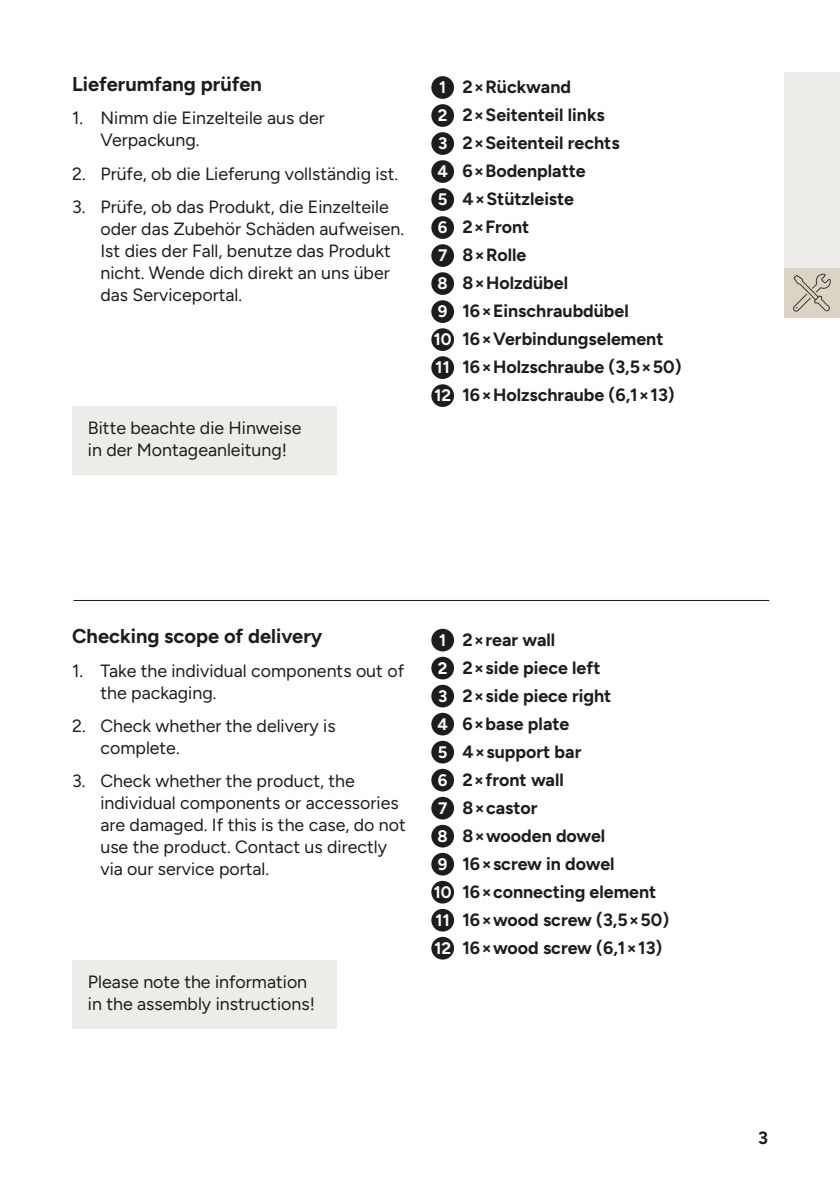
<style>
.page{position:relative;width:840px;height:1191px;background:#fff}
.page>*{position:absolute;margin:0;border:0;box-sizing:border-box;transform-origin:0 0}
.Überschrift_3{font:700 20px "Figtree";color:#1d1d1b}
.Absatz{font:17.8px/22px "Figtree";color:#1d1d1b}
.Absatz_Bold{font:700 17.8px "Figtree";color:#1d1d1b}
.Absatz-2{font:700 16.6px "Figtree";color:#fff}
</style>
<div class="page">
<div style="left:783px;top:72px;width:56px;height:245px;background:#eeece9"></div>
<div style="left:783px;top:268px;width:56px;height:49px;background:#dad4c4"></div>
<svg style="left:793px;top:273px;width:37px;height:39px"></svg>
<div style="left:72px;top:406px;width:264px;height:68px;background:#eeece9"></div>
<div style="left:72px;top:960px;width:264px;height:69px;background:#eeece9"></div>
<div style="left:431px;top:76px;width:23px;height:23px;background:#1d1d1b;border-radius:50%"></div>
<div style="left:431px;top:104px;width:23px;height:23px;background:#1d1d1b;border-radius:50%"></div>
<div style="left:431px;top:132px;width:23px;height:23px;background:#1d1d1b;border-radius:50%"></div>
<div style="left:431px;top:160px;width:23px;height:23px;background:#1d1d1b;border-radius:50%"></div>
<div style="left:431px;top:188px;width:23px;height:23px;background:#1d1d1b;border-radius:50%"></div>
<div style="left:431px;top:216px;width:23px;height:23px;background:#1d1d1b;border-radius:50%"></div>
<div style="left:431px;top:244px;width:23px;height:23px;background:#1d1d1b;border-radius:50%"></div>
<div style="left:431px;top:272px;width:23px;height:23px;background:#1d1d1b;border-radius:50%"></div>
<div style="left:431px;top:300px;width:23px;height:23px;background:#1d1d1b;border-radius:50%"></div>
<div style="left:431px;top:328px;width:23px;height:23px;background:#1d1d1b;border-radius:50%"></div>
<div style="left:431px;top:356px;width:23px;height:23px;background:#1d1d1b;border-radius:50%"></div>
<div style="left:431px;top:384px;width:23px;height:23px;background:#1d1d1b;border-radius:50%"></div>
<div style="left:431px;top:629px;width:23px;height:22px;background:#1d1d1b;border-radius:50%"></div>
<div style="left:431px;top:657px;width:23px;height:22px;background:#1d1d1b;border-radius:50%"></div>
<div style="left:431px;top:685px;width:23px;height:22px;background:#1d1d1b;border-radius:50%"></div>
<div style="left:431px;top:713px;width:23px;height:22px;background:#1d1d1b;border-radius:50%"></div>
<div style="left:431px;top:741px;width:23px;height:22px;background:#1d1d1b;border-radius:50%"></div>
<div style="left:431px;top:769px;width:23px;height:22px;background:#1d1d1b;border-radius:50%"></div>
<div style="left:431px;top:797px;width:23px;height:22px;background:#1d1d1b;border-radius:50%"></div>
<div style="left:431px;top:825px;width:23px;height:22px;background:#1d1d1b;border-radius:50%"></div>
<div style="left:431px;top:853px;width:23px;height:22px;background:#1d1d1b;border-radius:50%"></div>
<div style="left:431px;top:881px;width:23px;height:22px;background:#1d1d1b;border-radius:50%"></div>
<div style="left:431px;top:909px;width:23px;height:22px;background:#1d1d1b;border-radius:50%"></div>
<div style="left:431px;top:937px;width:23px;height:22px;background:#1d1d1b;border-radius:50%"></div>
<hr style="left:73px;top:600px;width:695px;height:1px;background:#1d1d1b">
<p class="Überschrift_3" style="left:72px;top:72px;width:191px">Lieferumfang prüfen</p>
<p class="Absatz" style="left:100px;top:107px;width:226px;text-indent:-28px">1. Nimm die Einzelteile aus der<br>Verpackung.</p>
<p class="Absatz" style="left:72px;top:162px;width:327px">2. Prüfe, ob die Lieferung vollständig ist.</p>
<p class="Absatz" style="left:100px;top:196px;width:305px;text-indent:-28px">3. Prüfe, ob das Produkt, die Einzelteile oder das Zubehör Schäden aufweisen.<br>Ist dies der Fall, benutze das Produkt nicht. Wende dich direkt an uns über das Serviceportal.</p>
<p class="Absatz" style="left:88px;top:417px;width:215px">Bitte beachte die Hinweise in der Montageanleitung!</p>
<p class="Absatz-2" style="left:439px;top:78px;width:9px">1</p>
<p class="Absatz_Bold" style="left:462px;top:76px;width:110px">2×Rückwand</p>
<p class="Absatz-2" style="left:437px;top:106px;width:11px">2</p>
<p class="Absatz_Bold" style="left:462px;top:104px;width:144px">2×Seitenteil links</p>
<p class="Absatz-2" style="left:438px;top:134px;width:11px">3</p>
<p class="Absatz_Bold" style="left:462px;top:132px;width:159px">2×Seitenteil rechts</p>
<p class="Absatz-2" style="left:437px;top:162px;width:12px">4</p>
<p class="Absatz_Bold" style="left:462px;top:160px;width:125px">6×Bodenplatte</p>
<p class="Absatz-2" style="left:437px;top:190px;width:11px">5</p>
<p class="Absatz_Bold" style="left:462px;top:188px;width:113px">4×Stützleiste</p>
<p class="Absatz-2" style="left:437px;top:218px;width:11px">6</p>
<p class="Absatz_Bold" style="left:462px;top:216px;width:68px">2×Front</p>
<p class="Absatz-2" style="left:438px;top:246px;width:11px">7</p>
<p class="Absatz_Bold" style="left:462px;top:244px;width:65px">8×Rolle</p>
<p class="Absatz-2" style="left:437px;top:274px;width:12px">8</p>
<p class="Absatz_Bold" style="left:462px;top:272px;width:107px">8×Holzdübel</p>
<p class="Absatz-2" style="left:437px;top:302px;width:11px">9</p>
<p class="Absatz_Bold" style="left:462px;top:300px;width:168px">16×Einschraubdübel</p>
<p class="Absatz-2" style="left:433px;top:330px;width:19px">10</p>
<p class="Absatz_Bold" style="left:462px;top:328px;width:202px">16×Verbindungselement</p>
<p class="Absatz-2" style="left:435px;top:358px;width:16px">11</p>
<p class="Absatz_Bold" style="left:462px;top:356px;width:220px">16×Holzschraube (3,5×50)</p>
<p class="Absatz-2" style="left:434px;top:386px;width:18px">12</p>
<p class="Absatz_Bold" style="left:462px;top:384px;width:214px">16×Holzschraube (6,1×13)</p>
<p class="Überschrift_3" style="left:72px;top:624px;width:252px">Checking scope of delivery</p>
<p class="Absatz" style="left:100px;top:659px;width:305px;text-indent:-28px">1. Take the individual components out of the packaging.</p>
<p class="Absatz" style="left:100px;top:714px;width:236px;text-indent:-28px">2. Check whether the delivery is complete.</p>
<p class="Absatz" style="left:100px;top:770px;width:307px;text-indent:-28px">3. Check whether the product, the individual components or accessories are damaged. If this is the case, do not use the product. Contact us directly via our service portal.</p>
<p class="Absatz" style="left:88px;top:971px;width:228px">Please note the information in the assembly instructions!</p>
<p class="Absatz-2" style="left:439px;top:630px;width:9px">1</p>
<p class="Absatz_Bold" style="left:462px;top:629px;width:94px">2×rear wall</p>
<p class="Absatz-2" style="left:437px;top:658px;width:11px">2</p>
<p class="Absatz_Bold" style="left:462px;top:657px;width:139px">2×side piece left</p>
<p class="Absatz-2" style="left:438px;top:686px;width:11px">3</p>
<p class="Absatz_Bold" style="left:462px;top:685px;width:150px">2×side piece right</p>
<p class="Absatz-2" style="left:437px;top:714px;width:12px">4</p>
<p class="Absatz_Bold" style="left:462px;top:713px;width:108px">6×base plate</p>
<p class="Absatz-2" style="left:437px;top:742px;width:11px">5</p>
<p class="Absatz_Bold" style="left:462px;top:741px;width:120px">4×support bar</p>
<p class="Absatz-2" style="left:437px;top:770px;width:11px">6</p>
<p class="Absatz_Bold" style="left:462px;top:769px;width:103px">2×front wall</p>
<p class="Absatz-2" style="left:438px;top:798px;width:11px">7</p>
<p class="Absatz_Bold" style="left:462px;top:797px;width:77px">8×castor</p>
<p class="Absatz-2" style="left:437px;top:826px;width:12px">8</p>
<p class="Absatz_Bold" style="left:462px;top:825px;width:144px">8×wooden dowel</p>
<p class="Absatz-2" style="left:437px;top:854px;width:11px">9</p>
<p class="Absatz_Bold" style="left:462px;top:853px;width:153px">16×screw in dowel</p>
<p class="Absatz-2" style="left:433px;top:882px;width:19px">10</p>
<p class="Absatz_Bold" style="left:462px;top:881px;width:195px">16×connecting element</p>
<p class="Absatz-2" style="left:435px;top:910px;width:16px">11</p>
<p class="Absatz_Bold" style="left:462px;top:909px;width:208px">16×wood screw (3,5×50)</p>
<p class="Absatz-2" style="left:434px;top:938px;width:18px">12</p>
<p class="Absatz_Bold" style="left:462px;top:937px;width:201px">16×wood screw (6,1×13)</p>
<p class="Absatz_Bold" style="left:757px;top:1127px;width:11px">3</p>
</div>
